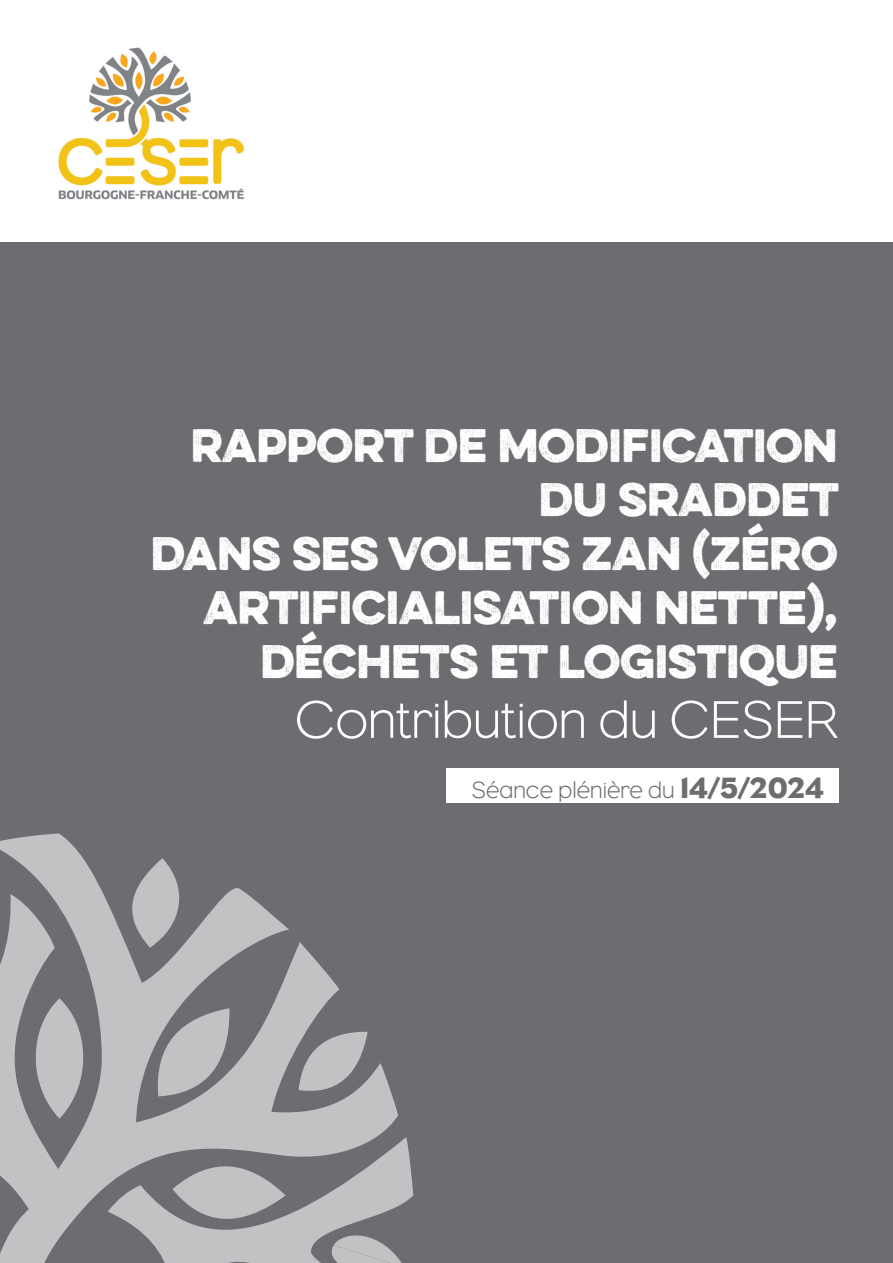
<style>
.page{position:relative;width:893px;height:1263px;background:#fff}
.page>*{position:absolute;margin:0;border:0;box-sizing:border-box;transform-origin:0 0}
.t1{font:300 54px "Eagle";color:#fff}
.t2{font:700 42px/54px "Eveleth";letter-spacing:-.01em;color:#fff;text-align:right}
.t3{font:300 24px "Eagle";color:#6c6d70}
.s1{font-weight:400;font-size:30px}
</style>
<div class="page">
<div style="left:0;top:242px;width:893px;height:1021px;background:#6c6d70"></div>
<img style="left:58px;top:47px;width:187px;height:153px">
<div style="left:446px;top:769px;width:393px;height:34px;background:#fff"></div>
<svg style="left:398px;top:1137px;width:15px;height:126px"></svg>
<svg style="left:0;top:833px;width:398px;height:430px;fill:#c1c2c4"></svg>
<p class="t2" style="left:191px;top:417px;width:648px">RAPPORT DE MODIFICATION</p>
<p class="t2" style="left:539px;top:471px;width:302px">DU SRADDET</p>
<p class="t2" style="left:151px;top:525px;width:688px">DANS SES VOLETS ZAN (ZÉRO<br>ARTIFICIALISATION NETTE),</p>
<p class="t2" style="left:260px;top:633px;width:579px">DÉCHETS ET LOGISTIQUE</p>
<p class="t1" style="left:295px;top:686px;width:544px">Contribution du CESER</p>
<p class="t3" style="left:471px;top:775px;width:354px">Séance plénière du <span class="s1">14/5/2024</span></p>
</div>
